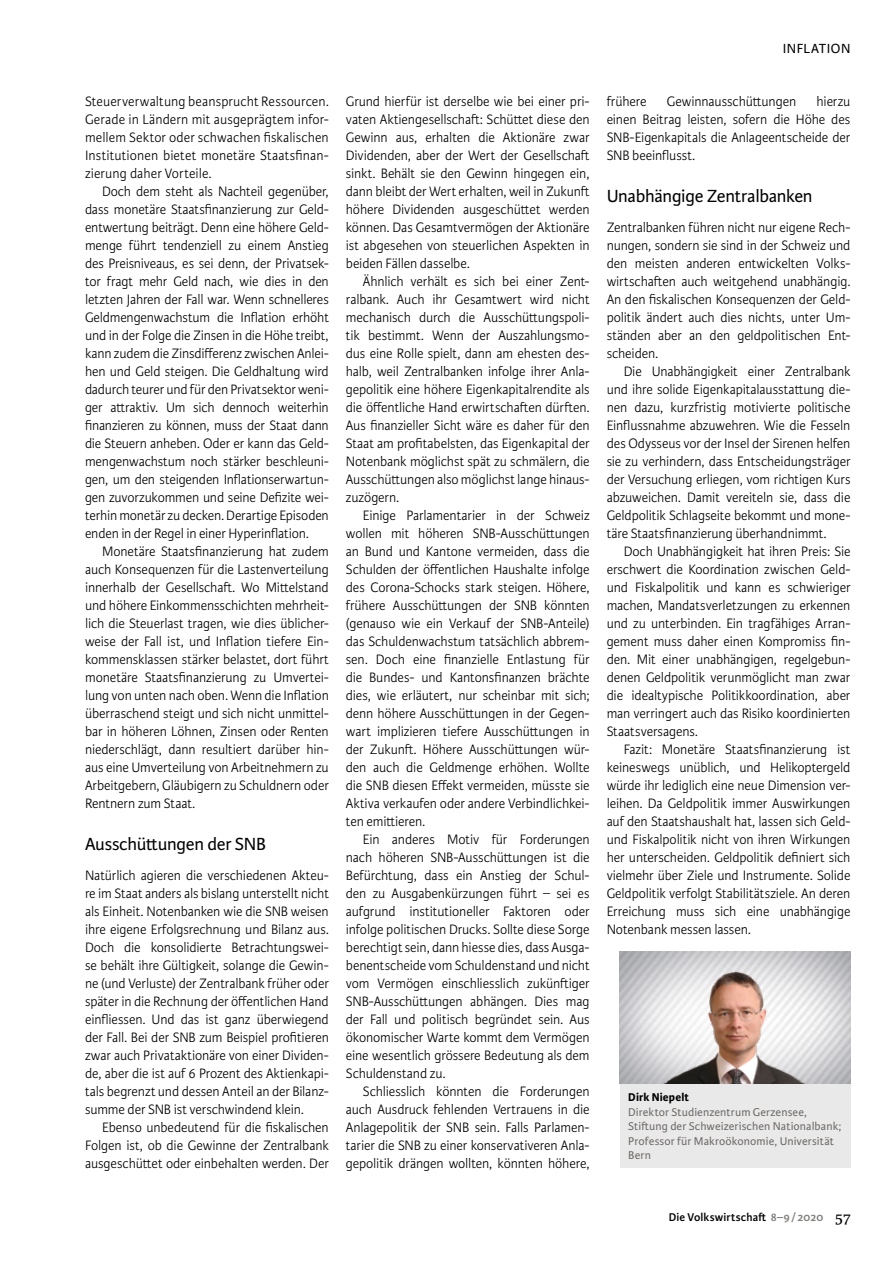
<style>
.page{position:relative;width:893px;height:1263px;background:#fff}
.page>*{position:absolute;margin:0;border:0;box-sizing:border-box;transform-origin:0 0}
.t1{font:18.75px "Karmina Sans";letter-spacing:-.015em;color:#000}
.t2{font:300 14.55px/18px "Karmina Sans";letter-spacing:-.01em;color:#000;text-align:justify;scale:.96 1}
.t3{font:14.1px "Karmina Sans";letter-spacing:.035em;color:#000}
.t4{font:12px/14.4px "Karmina Sans";letter-spacing:.01em;color:#6d6966}
.t5{font:600 12px "Karmina Sans";letter-spacing:.01em;color:#000}
.t6{font:700 12px "Karmina Sans";letter-spacing:.015em;color:#000}
.s1{color:#817e7b}
.s2{font-family:"Karmina";font-weight:400;font-size:16.5px}
</style>
<div class="page">
<img style="left:620px;top:952px;width:230px;height:132px">
<div style="left:620px;top:1084px;width:230px;height:83px;background:#e9e9e9"></div>
<img style="left:625px;top:961px;width:223px;height:123px">
<p class="t2" style="left:85px;top:93px;width:255px">Steuerverwaltung beansprucht Ressourcen.<br>Gerade in Ländern mit ausgeprägtem infor&shy;mellem Sektor oder schwachen fiskalischen Institutionen bietet monetäre Staatsfinan&shy;zierung daher Vorteile.</p>
<p class="t2" style="left:85px;top:183px;width:255px;text-indent:17px">Doch dem steht als Nachteil gegenüber, dass monetäre Staatsfinanzierung zur Geld&shy;entwertung beiträgt. Denn eine höhere Geld&shy;menge führt tendenziell zu einem Anstieg des Preisniveaus, es sei denn, der Privatsek&shy;tor fragt mehr Geld nach, wie dies in den letzten Jahren der Fall war. Wenn schnelleres Geldmengenwachstum die Inflation erhöht und in der Folge die Zinsen in die Höhe treibt, kann zudem die Zinsdifferenz zwischen Anlei&shy;hen und Geld steigen. Die Geldhaltung wird dadurch teurer und für den Privatsektor weni&shy;ger attraktiv. Um sich dennoch weiterhin finanzieren zu können, muss der Staat dann die Steuern anheben. Oder er kann das Geld&shy;mengenwachstum noch stärker beschleuni&shy;gen, um den steigenden Inflationserwartun&shy;gen zuvorzukommen und seine Defizite wei&shy;terhin monetär zu decken. Derartige Episoden enden in der Regel in einer Hyperinflation.</p>
<p class="t2" style="left:85px;top:543px;width:255px;text-indent:17px">Monetäre Staatsfinanzierung hat zudem auch Konsequenzen für die Lastenverteilung innerhalb der Gesellschaft. Wo Mittelstand und höhere Einkommensschichten mehrheit&shy;lich die Steuerlast tragen, wie dies üblicher&shy;weise der Fall ist, und Inflation tiefere Ein&shy;kommensklassen stärker belastet, dort führt monetäre Staatsfinanzierung zu Umvertei&shy;lung von unten nach oben. Wenn die Inflation überraschend steigt und sich nicht unmittel&shy;bar in höheren Löhnen, Zinsen oder Renten niederschlägt, dann resultiert darüber hin&shy;aus eine Umverteilung von Arbeitnehmern zu Arbeitgebern, Gläubigern zu Schuldnern oder Rentnern zum Staat.</p>
<p class="t1" style="left:85px;top:834px;width:182px">Ausschüttungen der SNB</p>
<p class="t2" style="left:85px;top:867px;width:255px">Natürlich agieren die verschiedenen Akteu&shy;re im Staat anders als bislang unterstellt nicht als Einheit. Notenbanken wie die SNB weisen ihre eigene Erfolgsrechnung und Bilanz aus.<br>Doch die konsolidierte Betrachtungswei&shy;se behält ihre Gültigkeit, solange die Gewin&shy;ne (und Verluste) der Zentralbank früher oder später in die Rechnung der öffentlichen Hand einfliessen. Und das ist ganz überwiegend der Fall. Bei der SNB zum Beispiel profitieren zwar auch Privataktionäre von einer Dividen&shy;de, aber die ist auf 6 Prozent des Aktienkapi&shy;tals begrenzt und dessen Anteil an der Bilanz&shy;summe der SNB ist verschwindend klein.</p>
<p class="t2" style="left:85px;top:1119px;width:255px;text-indent:17px">Ebenso unbedeutend für die fiskalischen Folgen ist, ob die Gewinne der Zentralbank ausgeschüttet oder einbehalten werden. Der</p>
<p class="t2" style="left:346px;top:93px;width:255px">Grund hierfür ist derselbe wie bei einer pri&shy;vaten Aktiengesellschaft: Schüttet diese den Gewinn aus, erhalten die Aktionäre zwar Dividenden, aber der Wert der Gesellschaft sinkt. Behält sie den Gewinn hingegen ein, dann bleibt der Wert erhalten, weil in Zukunft höhere Dividenden ausgeschüttet werden können. Das Gesamtvermögen der Aktionäre ist abgesehen von steuerlichen Aspekten in beiden Fällen dasselbe.</p>
<p class="t2" style="left:346px;top:273px;width:255px;text-indent:17px">Ähnlich verhält es sich bei einer Zent&shy;ralbank. Auch ihr Gesamtwert wird nicht mechanisch durch die Ausschüttungspoli&shy;tik bestimmt. Wenn der Auszahlungsmo&shy;dus eine Rolle spielt, dann am ehesten des&shy;halb, weil Zentralbanken infolge ihrer Anla&shy;gepolitik eine höhere Eigenkapitalrendite als die öffentliche Hand erwirtschaften dürften.<br>Aus finanzieller Sicht wäre es daher für den Staat am profitabelsten, das Eigenkapital der Notenbank möglichst spät zu schmälern, die Ausschüttungen also möglichst lange hinaus&shy;zuzögern.</p>
<p class="t2" style="left:346px;top:507px;width:255px;text-indent:17px">Einige Parlamentarier in der Schweiz wollen mit höheren SNB-Ausschüttungen an Bund und Kantone vermeiden, dass die Schulden der öffentlichen Haushalte infolge des Corona-Schocks stark steigen. Höhere, frühere Ausschüttungen der SNB könnten (genauso wie ein Verkauf der SNB-Anteile) das Schuldenwachstum tatsächlich abbrem&shy;sen. Doch eine finanzielle Entlastung für die Bundes- und Kantonsfinanzen brächte dies, wie erläutert, nur scheinbar mit sich; denn höhere Ausschüttungen in der Gegen&shy;wart implizieren tiefere Ausschüttungen in der Zukunft. Höhere Ausschüttungen wür&shy;den auch die Geldmenge erhöhen. Wollte die SNB diesen Effekt vermeiden, müsste sie Aktiva verkaufen oder andere Verbindlichkei&shy;ten emittieren.</p>
<p class="t2" style="left:346px;top:831px;width:255px;text-indent:17px">Ein anderes Motiv für Forderungen nach höheren SNB-Ausschüttungen ist die Befürchtung, dass ein Anstieg der Schul&shy;den zu Ausgabenkürzungen führt – sei es aufgrund institutioneller Faktoren oder infolge politischen Drucks. Sollte diese Sorge berechtigt sein, dann hiesse dies, dass Ausga&shy;benentscheide vom Schuldenstand und nicht vom Vermögen einschliesslich zukünftiger SNB-Ausschüttungen abhängen. Dies mag der Fall und politisch begründet sein. Aus ökonomischer Warte kommt dem Vermögen eine wesentlich grössere Bedeutung als dem Schuldenstand zu.</p>
<p class="t2" style="left:346px;top:1083px;width:255px;text-indent:17px">Schliesslich könnten die Forderungen auch Ausdruck fehlenden Vertrauens in die Anlagepolitik der SNB sein. Falls Parlamen&shy;tarier die SNB zu einer konservativeren Anla&shy;gepolitik drängen wollten, könnten höhere,</p>
<p class="t3" style="left:783px;top:41px;width:69px">INFLATION</p>
<p class="t2" style="left:607px;top:93px;width:43px">frühere</p>
<p class="t2" style="left:667px;top:93px;width:136px">Gewinnausschüttungen</p>
<p class="t2" style="left:607px;top:93px;width:255px;text-indent:210px">hierzu einen Beitrag leisten, sofern die Höhe des SNB-Eigenkapitals die Anlageentscheide der SNB beeinflusst.</p>
<p class="t1" style="left:607px;top:186px;width:207px">Unabhängige Zentralbanken</p>
<p class="t2" style="left:607px;top:219px;width:255px">Zentralbanken führen nicht nur eigene Rech&shy;nungen, sondern sie sind in der Schweiz und den meisten anderen entwickelten Volks&shy;wirtschaften auch weitgehend unabhängig.<br>An den fiskalischen Konsequenzen der Geld&shy;politik ändert auch dies nichts, unter Um&shy;ständen aber an den geldpolitischen Ent&shy;scheiden.</p>
<p class="t2" style="left:607px;top:363px;width:255px;text-indent:17px">Die Unabhängigkeit einer Zentralbank und ihre solide Eigenkapitalausstattung die&shy;nen dazu, kurzfristig motivierte politische Einflussnahme abzuwehren. Wie die Fesseln des Odysseus vor der Insel der Sirenen helfen sie zu verhindern, dass Entscheidungsträger der Versuchung erliegen, vom richtigen Kurs abzuweichen. Damit vereiteln sie, dass die Geldpolitik Schlagseite bekommt und mone&shy;täre Staatsfinanzierung überhandnimmt.</p>
<p class="t2" style="left:607px;top:543px;width:255px;text-indent:17px">Doch Unabhängigkeit hat ihren Preis: Sie erschwert die Koordination zwischen Geld&shy;und Fiskalpolitik und kann es schwieriger machen, Mandatsverletzungen zu erkennen und zu unterbinden. Ein tragfähiges Arran&shy;gement muss daher einen Kompromiss fin&shy;den. Mit einer unabhängigen, regelgebun&shy;denen Geldpolitik verunmöglicht man zwar die idealtypische Politikkoordination, aber man verringert auch das Risiko koordinierten Staatsversagens.</p>
<p class="t2" style="left:607px;top:741px;width:255px;text-indent:17px">Fazit: Monetäre Staatsfinanzierung ist keineswegs unüblich, und Helikoptergeld würde ihr lediglich eine neue Dimension ver&shy;leihen. Da Geldpolitik immer Auswirkungen auf den Staatshaushalt hat, lassen sich Geld&shy;und Fiskalpolitik nicht von ihren Wirkungen her unterscheiden. Geldpolitik definiert sich vielmehr über Ziele und Instrumente. Solide Geldpolitik verfolgt Stabilitätsziele. An deren Erreichung muss sich eine unabhängige Notenbank messen lassen.</p>
<p class="t6" style="left:628px;top:1090px;width:62px">Dirk Niepelt</p>
<p class="t4" style="left:628px;top:1105px;width:215px">Direktor Studienzentrum Gerzensee, Stiftung der Schweizerischen Nationalbank; Professor für Makroökonomie, Universität Bern</p>
<p class="t5" style="left:669px;top:1210px;width:183px">Die Volkswirtschaft <span class="s1">8–9/2020</span> <span class="s2">57</span></p>
</div>
